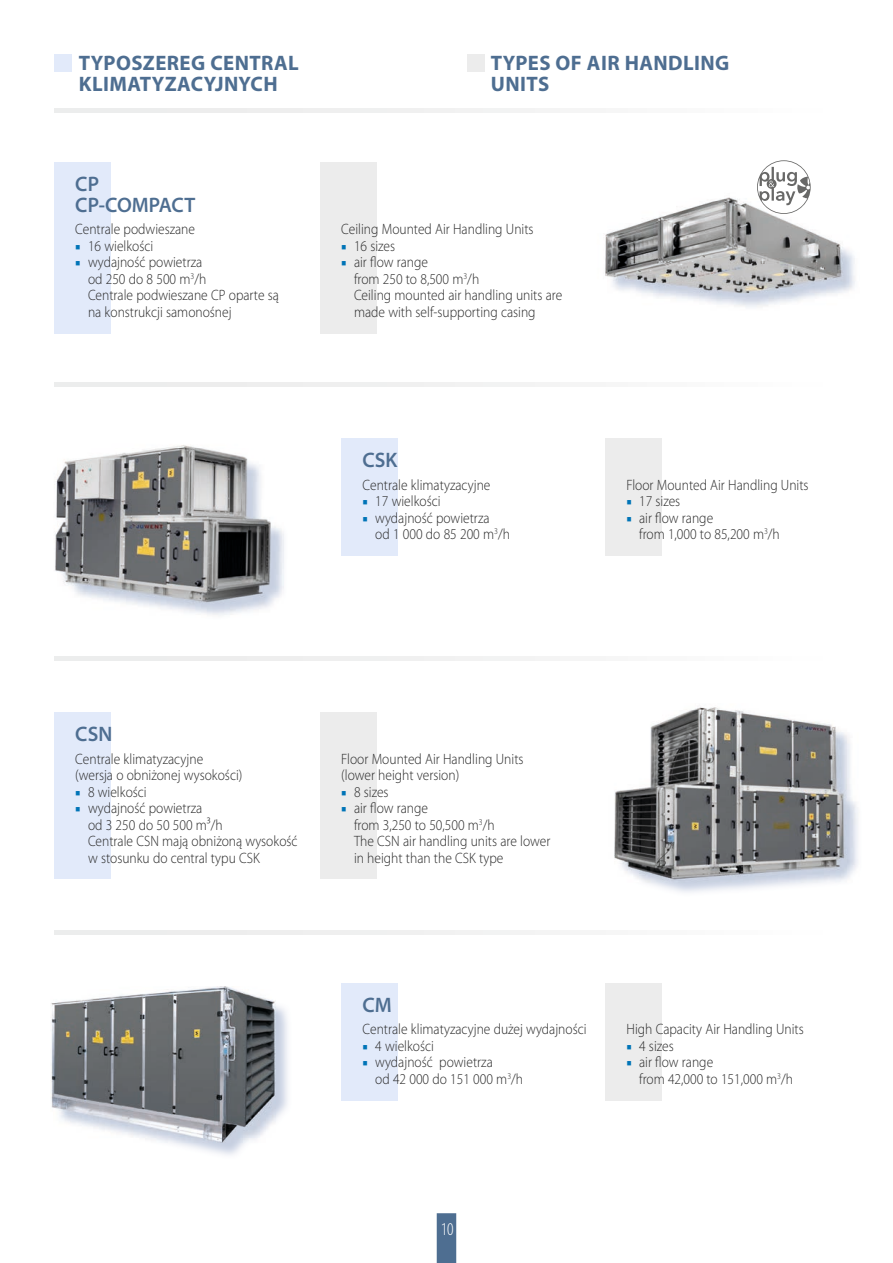
<style>
.page{position:relative;width:893px;height:1263px;background:#fff}
.page>*{position:absolute;margin:0;border:0;box-sizing:border-box;transform-origin:0 0}
.t1{font:700 21px/21px "Myriad Pro";letter-spacing:.02em;color:#4e6e91}
.t2{font:600 semi-expanded 21px/21px "Myriad Pro";color:#4e6e91;scale:.9 1}
.t3{font:300 condensed 18px "Myriad Pro";color:#fff}
.t4{font:300 15px/16.5px "Myriad Pro";color:#282828;scale:.9 1}
.s1{font-family:"Minion Pro";font-weight:400;color:#0074b7}
</style>
<div class="page">
<div style="left:54px;top:162px;width:56px;height:171px;background:#e2eafa"></div>
<div style="left:320px;top:162px;width:56px;height:171px;background:#ececec"></div>
<div style="left:54px;top:712px;width:56px;height:167px;background:#e2eafa"></div>
<div style="left:320px;top:712px;width:56px;height:167px;background:#ececec"></div>
<div style="left:341px;top:438px;width:57px;height:118px;background:#e2eafa"></div>
<div style="left:605px;top:438px;width:56px;height:118px;background:#ececec"></div>
<div style="left:341px;top:983px;width:57px;height:117px;background:#e2eafa"></div>
<div style="left:605px;top:983px;width:56px;height:117px;background:#ececec"></div>
<img style="left:614px;top:707px;width:106px;height:152px">
<img style="left:617px;top:710px;width:242px;height:173px">
<img style="left:51px;top:986px;width:182px;height:122px">
<img style="left:54px;top:989px;width:221px;height:153px">
<img style="left:608px;top:201px;width:247px;height:106px">
<img style="left:54px;top:445px;width:143px;height:126px">
<img style="left:58px;top:448px;width:225px;height:168px">
<hr style="left:54px;top:109px;width:785px;height:4px;background:#f1f1f1">
<hr style="left:54px;top:383px;width:785px;height:4px;background:#f1f1f1">
<hr style="left:54px;top:657px;width:785px;height:4px;background:#f1f1f1">
<hr style="left:54px;top:931px;width:785px;height:4px;background:#f1f1f1">
<div style="left:54px;top:54px;width:17px;height:17px;background:#e2eafa"></div>
<div style="left:468px;top:54px;width:17px;height:17px;background:#ececec"></div>
<svg style="left:757px;top:160px;width:54px;height:54px"></svg>
<div style="left:437px;top:1213px;width:19px;height:50px;background:#4e6e91"></div>
<h1 class="t1" style="left:79px;top:51px;width:221px">TYPOSZEREG CENTRAL<br>KLIMATYZACYJNYCH</h1>
<h1 class="t1" style="left:491px;top:51px;width:240px">TYPES OF AIR HANDLING<br>UNITS</h1>
<h1 class="t2" style="left:75px;top:173px;width:135px">CP<br>CP-COMPACT</h1>
<p class="t4" style="left:75px;top:221px;width:135px">Centrale podwieszane</p>
<p class="t4" style="left:75px;top:238px;width:88px"><span class="s1">■</span> 16 wielkości</p>
<p class="t4" style="left:88px;top:254px;width:214px;text-indent:-13px"><span class="s1">■</span> wydajność powietrza<br>od 250 do 8 500 m<sup>3</sup>/h<br>Centrale podwieszane CP oparte są na konstrukcji samonośnej</p>
<p class="t4" style="left:341px;top:221px;width:215px">Ceiling Mounted Air Handling Units</p>
<p class="t4" style="left:341px;top:238px;width:61px"><span class="s1">■</span> 16 sizes</p>
<p class="t4" style="left:354px;top:254px;width:233px;text-indent:-13px"><span class="s1">■</span> air flow range<br>from 250 to 8,500 m<sup>3</sup>/h<br>Ceiling mounted air handling units are made with self-supporting casing</p>
<h1 class="t2" style="left:362px;top:450px;width:40px">CSK</h1>
<p class="t4" style="left:362px;top:477px;width:144px">Centrale klimatyzacyjne</p>
<p class="t4" style="left:362px;top:493px;width:88px"><span class="s1">■</span> 17 wielkości</p>
<p class="t4" style="left:375px;top:510px;width:151px;text-indent:-13px"><span class="s1">■</span> wydajność powietrza<br>od 1 000 do 85 200 m<sup>3</sup>/h</p>
<p class="t4" style="left:626px;top:477px;width:204px">Floor Mounted Air Handling Units</p>
<p class="t4" style="left:626px;top:493px;width:61px"><span class="s1">■</span> 17 sizes</p>
<p class="t4" style="left:639px;top:510px;width:158px;text-indent:-13px"><span class="s1">■</span> air flow range<br>from 1,000 to 85,200 m<sup>3</sup>/h</p>
<h1 class="t2" style="left:75px;top:724px;width:43px">CSN</h1>
<p class="t4" style="left:75px;top:750px;width:187px">Centrale klimatyzacyjne (wersja o obniżonej wysokości)</p>
<p class="t4" style="left:75px;top:783px;width:81px"><span class="s1">■</span> 8 wielkości</p>
<p class="t4" style="left:88px;top:800px;width:234px;text-indent:-13px"><span class="s1">■</span> wydajność powietrza<br>od 3 250 do 50 500 m³/h<br>Centrale CSN mają obniżoną wysokość w stosunku do central typu CSK</p>
<p class="t4" style="left:341px;top:750px;width:204px">Floor Mounted Air Handling Units (lower height version)</p>
<p class="t4" style="left:341px;top:783px;width:54px"><span class="s1">■</span> 8 sizes</p>
<p class="t4" style="left:354px;top:800px;width:220px;text-indent:-13px"><span class="s1">■</span> air flow range<br>from 3,250 to 50,500 m<sup>3</sup>/h<br>The CSN air handling units are lower in height than the CSK type</p>
<h1 class="t2" style="left:362px;top:994px;width:34px">CM</h1>
<p class="t4" style="left:362px;top:1021px;width:250px">Centrale klimatyzacyjne dużej wydajności</p>
<p class="t4" style="left:362px;top:1038px;width:81px"><span class="s1">■</span> 4 wielkości</p>
<p class="t4" style="left:375px;top:1054px;width:166px;text-indent:-13px"><span class="s1">■</span> wydajność powietrza<br>od 42 000 do 151 000 m<sup>3</sup>/h</p>
<p class="t4" style="left:626px;top:1021px;width:199px">High Capacity Air Handling Units</p>
<p class="t4" style="left:626px;top:1038px;width:54px"><span class="s1">■</span> 4 sizes</p>
<p class="t4" style="left:639px;top:1054px;width:173px;text-indent:-13px"><span class="s1">■</span> air flow range<br>from 42,000 to 151,000 m<sup>3</sup>/h</p>
<p class="t3" style="left:441px;top:1220px;width:14px">10</p>
</div>
